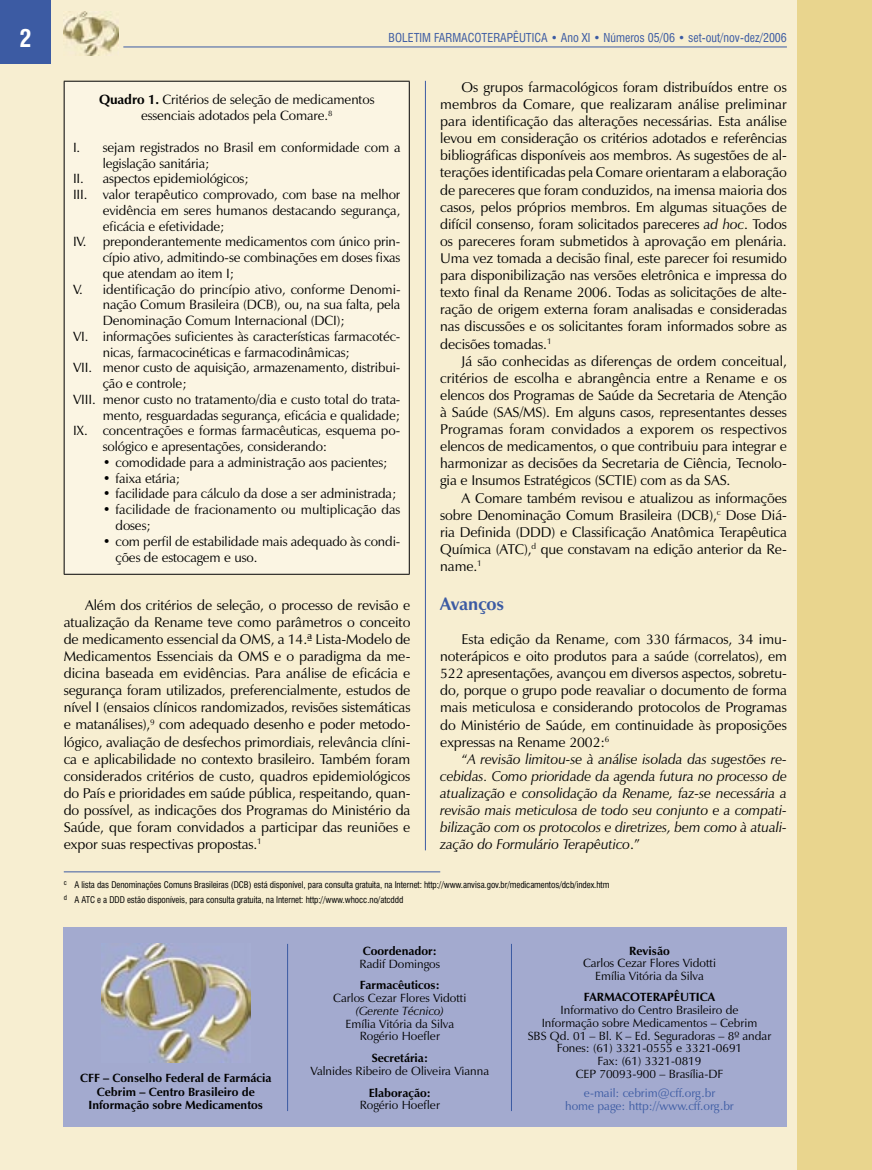
<style>
.page{position:relative;width:872px;height:1170px;background:#fff}
.page>*{position:absolute;margin:0;border:0;box-sizing:border-box;transform-origin:0 0}
.t1{font:700 condensed 24px "Swiss 721 BT";color:#fff}
.t2{font:700 18px "Zapf Humanist 601 BT";letter-spacing:-.01em;color:#3c5ba3}
.t3{font:14.25px/17.1px "Zapf Humanist 601 BT";letter-spacing:-.01em;color:#000;text-align:justify}
.t4{font:italic 14.25px/17.1px "Zapf Humanist 601 BT";letter-spacing:-.01em;color:#000;text-align:justify}
.t5{font:13.5px/15.8px "Zapf Humanist 601 BT";letter-spacing:-.01em;color:#000}
.t6{font:12px/12.8px "Zapf Humanist 601 BT";color:#000;text-align:center}
.t7{font:700 12px/13.5px "Zapf Humanist 601 BT";color:#000;text-align:center}
.t8{font:condensed 12px "Swiss 721 BT";color:#3c5ba3}
.t9{font:12px/12.8px "Zapf Humanist 601 BT";color:#3c5ba3;text-align:center}
.t10{font:italic 12px "Zapf Humanist 601 BT";color:#000}
.t11{font:condensed 9px/14.7px "Swiss 721 BT";letter-spacing:-.01em;color:#000}
.s1{font-style:italic}
.s2{font-style:normal}
.s3{font-weight:700}
</style>
<div class="page">
<div style="left:0;top:0;width:872px;height:1169px;background:#f7eed1"></div>
<img style="left:64px;top:12px;width:55px;height:43px">
<hr style="left:123px;top:47px;width:664px;height:1px;background:#3c5ba3">
<div style="left:0;top:0;width:51px;height:64px;background:#3c5ba3"></div>
<div style="left:797px;top:0;width:75px;height:1169px;background:#e9d58e"></div>
<div style="left:64px;top:81px;width:345px;height:493px;background:#fbf5e3"></div>
<hr style="left:64px;top:81px;width:346px;height:1px;background:#000">
<hr style="left:64px;top:82px;width:1px;height:492px;background:#000">
<hr style="left:409px;top:82px;width:1px;height:492px;background:#000">
<hr style="left:64px;top:574px;width:346px;height:1px;background:#000">
<hr style="left:425px;top:81px;width:1px;height:769px;background:#3c5ba3">
<div style="left:64px;top:927px;width:723px;height:200px;background:#a3aacf"></div>
<img style="left:101px;top:943px;width:149px;height:119px">
<hr style="left:287px;top:943px;width:1px;height:167px;background:#3c5ba3">
<hr style="left:511px;top:943px;width:1px;height:167px;background:#3c5ba3">
<hr style="left:64px;top:871px;width:376px;height:1px;background:#3c5ba3">
<h1 class="t1" style="left:20px;top:24px;width:13px">2</h1>
<p class="t8" style="left:388px;top:30px;width:400px">BOLETIM FARMACOTERAPÊUTICA • Ano XI • Números 05/06 • set-out/nov-dez/2006</p>
<p class="t3" style="left:440px;top:78px;width:348px;text-indent:21px">Os grupos farmacológicos foram distribuídos entre os membros da Comare, que realizaram análise preliminar para identificação das alterações necessárias. Esta análise levou em consideração os critérios adotados e referências bibliográficas disponíveis aos membros. As sugestões de al&shy;terações identificadas pela Comare orientaram a elaboração de pareceres que foram conduzidos, na imensa maioria dos casos, pelos próprios membros. Em algumas situações de difícil consenso, foram solicitados pareceres <span class="s1">ad hoc</span>. Todos os pareceres foram submetidos à aprovação em plenária.<br>Uma vez tomada a decisão final, este parecer foi resumido para disponibilização nas versões eletrônica e impressa do texto final da Rename 2006. Todas as solicitações de alte&shy;ração de origem externa foram analisadas e consideradas nas discussões e os solicitantes foram informados sobre as decisões tomadas.<sup>1</sup></p>
<p class="t3" style="left:440px;top:352px;width:348px;text-indent:21px">Já são conhecidas as diferenças de ordem conceitual, critérios de escolha e abrangência entre a Rename e os elencos dos Programas de Saúde da Secretaria de Atenção à Saúde (SAS/MS). Em alguns casos, representantes desses Programas foram convidados a exporem os respectivos elencos de medicamentos, o que contribuiu para integrar e harmonizar as decisões da Secretaria de Ciência, Tecnolo&shy;gia e Insumos Estratégicos (SCTIE) com as da SAS.</p>
<p class="t3" style="left:440px;top:489px;width:348px;text-indent:21px">A Comare também revisou e atualizou as informações sobre Denominação Comum Brasileira (DCB),<sup>c</sup> Dose Diá&shy;ria Definida (DDD) e Classificação Anatômica Terapêutica Química (ATC),<sup>d</sup> que constavam na edição anterior da Re&shy;name.<sup>1</sup></p>
<p class="t2" style="left:440px;top:592px;width:66px">Avanços</p>
<p class="t3" style="left:440px;top:630px;width:348px;text-indent:21px">Esta edição da Rename, com 330 fármacos, 34 imu&shy;noterápicos e oito produtos para a saúde (correlatos), em 522 apresentações, avançou em diversos aspectos, sobretu&shy;do, porque o grupo pode reavaliar o documento de forma mais meticulosa e considerando protocolos de Programas do Ministério de Saúde, em continuidade às proposições expressas na Rename 2002:<sup>6</sup></p>
<p class="t4" style="left:440px;top:750px;width:348px;text-indent:21px"><span class="s2">“</span>A revisão limitou-se à análise isolada das sugestões re&shy;cebidas. Como prioridade da agenda futura no processo de atualização e consolidação da Rename, faz-se necessária a revisão mais meticulosa de todo seu conjunto e a compati&shy;bilização com os protocolos e diretrizes, bem como à atuali&shy;zação do Formulário Terapêutico<span class="s2">.”</span></p>
<p class="t5" style="left:99px;top:92px;width:277px;text-align:center"><span class="s3">Quadro 1.</span> Critérios de seleção de medicamentos essenciais adotados pela Comare.<sup>8</sup></p>
<p class="t5" style="left:73px;top:139px;width:329px">I. sejam registrados no Brasil em conformidade com a</p>
<p class="t5" style="left:103px;top:155px;width:108px">legislação sanitária;</p>
<p class="t5" style="left:73px;top:171px;width:177px">II. aspectos epidemiológicos;</p>
<p class="t5" style="left:73px;top:186px;width:329px">III. valor terapêutico comprovado, com base na melhor</p>
<p class="t5" style="left:103px;top:202px;width:299px">evidência em seres humanos destacando segurança,</p>
<p class="t5" style="left:103px;top:218px;width:123px">eficácia e efetividade;</p>
<p class="t5" style="left:73px;top:234px;width:329px">IV. preponderantemente medicamentos com único prin-</p>
<p class="t5" style="left:103px;top:249px;width:299px">cípio ativo, admitindo-se combinações em doses fixas</p>
<p class="t5" style="left:103px;top:265px;width:133px">que atendam ao item I;</p>
<p class="t5" style="left:73px;top:281px;width:329px">V. identificação do princípio ativo, conforme Denomi-</p>
<p class="t5" style="left:103px;top:297px;width:299px">nação Comum Brasileira (DCB), ou, na sua falta, pela</p>
<p class="t5" style="left:103px;top:312px;width:244px">Denominação Comum Internacional (DCI);</p>
<p class="t5" style="left:73px;top:328px;width:329px">VI. informações suficientes às características farmacotéc-</p>
<p class="t5" style="left:103px;top:344px;width:248px">nicas, farmacocinéticas e farmacodinâmicas;</p>
<p class="t5" style="left:73px;top:360px;width:329px">VII. menor custo de aquisição, armazenamento, distribui-</p>
<p class="t5" style="left:103px;top:375px;width:85px">ção e controle;</p>
<p class="t5" style="left:73px;top:391px;width:329px">VIII. menor custo no tratamento/dia e custo total do trata-</p>
<p class="t5" style="left:103px;top:407px;width:299px">mento, resguardadas segurança, eficácia e qualidade;</p>
<p class="t5" style="left:73px;top:423px;width:329px">IX. concentrações e formas farmacêuticas, esquema po-</p>
<p class="t5" style="left:103px;top:438px;width:226px">sológico e apresentações, considerando:</p>
<p class="t5" style="left:103px;top:454px;width:286px">• comodidade para a administração aos pacientes;</p>
<p class="t5" style="left:103px;top:470px;width:79px">• faixa etária;</p>
<p class="t5" style="left:103px;top:486px;width:295px">• facilidade para cálculo da dose a ser administrada;</p>
<p class="t5" style="left:116px;top:501px;width:286px;text-indent:-13px">• facilidade de fracionamento ou multiplicação das doses;</p>
<p class="t5" style="left:116px;top:533px;width:286px;text-indent:-13px">• com perfil de estabilidade mais adequado às condi&shy;ções de estocagem e uso.</p>
<p class="t3" style="left:64px;top:596px;width:348px;text-indent:21px">Além dos critérios de seleção, o processo de revisão e atualização da Rename teve como parâmetros o conceito de medicamento essencial da OMS, a 14.ª Lista-Modelo de Medicamentos Essenciais da OMS e o paradigma da me&shy;dicina baseada em evidências. Para análise de eficácia e segurança foram utilizados, preferencialmente, estudos de nível I (ensaios clínicos randomizados, revisões sistemáticas e matanálises),<sup>9</sup> com adequado desenho e poder metodo&shy;lógico, avaliação de desfechos primordiais, relevância clíni&shy;ca e aplicabilidade no contexto brasileiro. Também foram considerados critérios de custo, quadros epidemiológicos do País e prioridades em saúde pública, respeitando, quan&shy;do possível, as indicações dos Programas do Ministério da Saúde, que foram convidados a participar das reuniões e expor suas respectivas propostas.<sup>1</sup></p>
<p class="t11" style="left:64px;top:877px;width:547px"><sup>c</sup> A lista das Denominações Comuns Brasileiras (DCB) está disponível, para consulta gratuita, na Internet: http://www.anvisa.gov.br/medicamentos/dcb/index.htm <sup>d</sup> A ATC e a DDD estão disponíveis, para consulta gratuita, na Internet: http://www.whocc.no/atcddd</p>
<p class="t7" style="left:80px;top:1071px;width:193px">CFF – Conselho Federal de Farmácia<br>Cebrim – Centro Brasileiro de<br>Informação sobre Medicamentos</p>
<p class="t7" style="left:363px;top:943px;width:75px">Coordenador:</p>
<p class="t6" style="left:359px;top:957px;width:82px">Radif Domingos</p>
<p class="t7" style="left:360px;top:978px;width:81px">Farmacêuticos:</p>
<p class="t6" style="left:333px;top:991px;width:135px">Carlos Cezar Flores Vidotti</p>
<p class="t10" style="left:356px;top:1003px;width:90px">(Gerente Técnico)</p>
<p class="t6" style="left:345px;top:1017px;width:110px">Emília Vitória da Silva<br>Rogério Hoefler</p>
<p class="t7" style="left:372px;top:1051px;width:58px">Secretária:</p>
<p class="t6" style="left:310px;top:1064px;width:180px">Valnides Ribeiro de Oliveira Vianna</p>
<p class="t7" style="left:369px;top:1085px;width:63px">Elaboração:</p>
<p class="t6" style="left:360px;top:1098px;width:82px">Rogério Hoefler</p>
<p class="t7" style="left:629px;top:943px;width:42px">Revisão</p>
<p class="t6" style="left:583px;top:956px;width:135px">Carlos Cezar Flores Vidotti<br>Emília Vitória da Silva</p>
<p class="t7" style="left:584px;top:990px;width:133px">FARMACOTERAPÊUTICA</p>
<p class="t6" style="left:528px;top:1003px;width:245px">Informativo do Centro Brasileiro de<br>Informação sobre Medicamentos – Cebrim<br>SBS Qd. 01 – Bl. K – Ed. Seguradoras – 8º andar Fones: (61) 3321-0555 e 3321-0691<br>Fax: (61) 3321-0819<br>CEP 70093-900 – Brasília-DF</p>
<p class="t9" style="left:565px;top:1086px;width:170px">e-mail: cebrim@cff.org.br<br>home page: http://www.cff.org.br</p>
</div>
